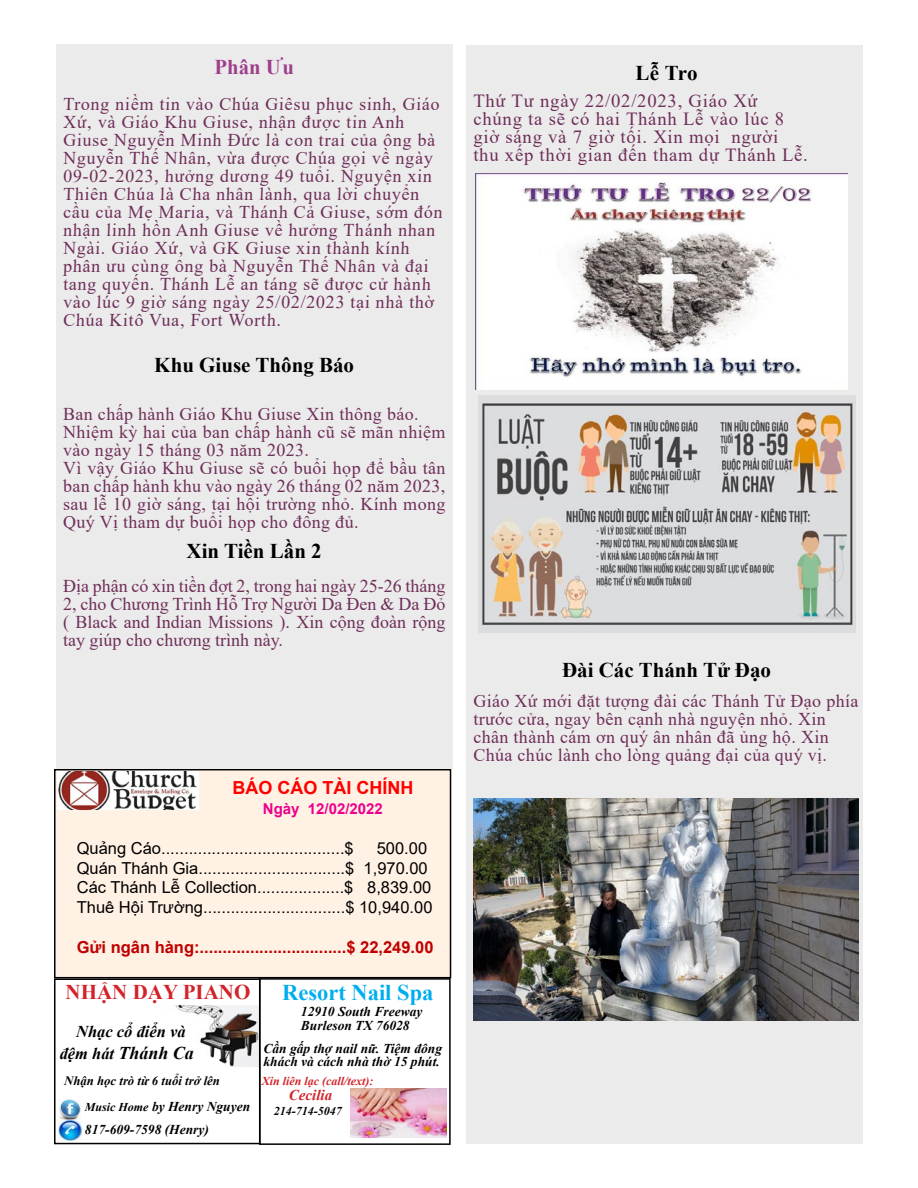
<style>
.page{position:relative;width:918px;height:1188px;background:#fff}
.page>*{position:absolute;margin:0;border:0;box-sizing:border-box;transform-origin:0 0}
.t1{font:700 22.5px "Times New Roman";color:#00aeef}
.t2{font:700 21px "Times New Roman";color:#000}
.t3{font:700 21px "Times New Roman";color:#d2232a}
.t4{font:700 21px "Times New Roman";color:#9e3f8c}
.t5{font:18.6px/18px "Times New Roman";letter-spacing:.04em;color:#6e2f58}
.t6{font:18px/18px "Times New Roman";letter-spacing:.02em;color:#6e2f58}
.t7{font:18px/18px "Times New Roman";letter-spacing:.04em;color:#6e2f58}
.t8{font:700 18px "Arial";color:#f00}
.t9{font:16.5px/19.8px "Arial";color:#000}
.t10{font:700 16.5px "Arial";color:#c00000}
.t11{font:italic 700 16.5px/22.2px "Times New Roman";color:#000;text-align:center}
.t12{font:700 15px "Arial";color:#ec008c}
.t13{font:italic 700 15px "Times New Roman";color:#d2232a}
.t14{font:italic 700 13.5px/22.2px "Times New Roman";color:#000}
.t15{font:italic 700 12.75px "Times New Roman";color:#000}
.t16{font:italic 700 12px "Times New Roman";color:#d2232a}
.t17{font:italic 700 12px "Times New Roman";color:#000}
.s1{font-size:18px}
.s2{font-size:12px}
</style>
<div class="page">
<div style="left:55px;top:770px;width:396px;height:208px;background:#fff1e4"></div>
<div style="left:54px;top:769px;width:397px;height:209px;border:2px solid #000"></div>
<img style="left:57px;top:771px;width:142px;height:38px">
<div style="left:57px;top:45px;width:396px;height:724px;background:#ecebec"></div>
<img style="left:175px;top:1005px;width:83px;height:61px">
<div style="left:54px;top:978px;width:207px;height:166px;border:2px solid #000"></div>
<div style="left:466px;top:45px;width:397px;height:1099px;background:#ecebec"></div>
<img style="left:59px;top:1099px;width:23px;height:41px">
<div style="left:259px;top:978px;width:192px;height:167px;border:2px solid #000"></div>
<img style="left:351px;top:1089px;width:95px;height:48px">
<img style="left:475px;top:174px;width:373px;height:215px">
<img style="left:478px;top:395px;width:377px;height:237px">
<img style="left:473px;top:798px;width:385px;height:223px">
<p class="t4" style="left:214px;top:51px;width:81px">Phân Ưu</p>
<p class="t7" style="left:63px;top:94px;width:382px">Trong niềm tin vào Chúa Giêsu phục sinh, Giáo Xứ, và Giáo Khu Giuse, nhận được tin Anh Giuse Nguyễn Minh Đức là con trai của ông bà Nguyễn Thế Nhân, vừa được Chúa gọ i về ngày 09-02-2023, hưởng dương 49 tuổi. Nguyện xin Thiên Chúa là Cha nhân lành, qua lời chuyển cầu của Mẹ Maria, và Thánh Cả Giuse, sớm đón nhận linh hồn Anh Giuse về hưởng Thánh nhan Ngài. Giáo Xứ, và GK Giuse xin thành kính phân ưu cùng ông bà Nguyễn Thế Nhân và đại tang quyến. Thánh Lễ an táng sẽ được cử hành vào lúc 9 giờ sáng ngày 25/02/2023 tại nhà thờ Chúa Kitô Vua, Fort Worth.</p>
<p class="t2" style="left:154px;top:350px;width:201px">Khu Giuse Thông Báo</p>
<p class="t6" style="left:63px;top:404px;width:384px">Ban chấp hành Giáo Khu Giuse Xin thông báo.<br>Nhiệm kỳ hai của ban chấp hành cũ sẽ mãn nhiệm vào ngày 15 tháng 03 năm 2023.<br>Vì vậy Giáo Khu Giuse sẽ có buổi họp để bầu tân ban chấp hành khu vào ngày 26 tháng 02 năm 2023, sau lễ 10 giờ sáng, tại hội trường nhỏ. Kính mong Quý Vị tham dự buổi họp cho đông đủ.</p>
<p class="t2" style="left:187px;top:536px;width:137px">Xin Tiền Lần 2</p>
<p class="t6" style="left:63px;top:577px;width:384px;text-align:justify">Địa phận có xin tiền đợt 2, trong hai ngày 25-26 tháng 2, cho Chương Trình Hỗ Trợ Người Da Đen &amp; Da Đỏ ( Black and Indian Missions ). Xin cộng đoàn rộng tay giúp cho chương trình này.</p>
<p class="t8" style="left:232px;top:775px;width:182px">BÁO CÁO TÀI CHÍNH</p>
<p class="t12" style="left:263px;top:798px;width:122px">Ngày 12/02/2022</p>
<p class="t9" style="left:77px;top:838px;width:279px">Quảng Cáo........................................$</p>
<p class="t9" style="left:77px;top:838px;width:357px;text-indent:300px">500.00<br>Quán Thánh Gia................................$ 1,970.00<br>Các Thánh Lễ Collection...................$ 8,839.00<br>Thuê Hội Trường...............................$ 10,940.00</p>
<p class="t10" style="left:77px;top:935px;width:358px">Gửi ngân hàng:................................$ 22,249.00</p>
<p class="t3" style="left:66px;top:976px;width:186px">NHẬN DẠY PIANO</p>
<p class="t11" style="left:60px;top:1020px;width:136px">Nhạc cổ điển và đệm hát <span class="s1">Thánh Ca</span></p>
<p class="t15" style="left:64px;top:1072px;width:157px">Nhận học trò từ 6 tuổi trở lên</p>
<p class="t14" style="left:85px;top:1095px;width:167px"><span class="s2">Music Home</span> by Henry Nguyen<br>817-609-7598 (Henry)</p>
<p class="t1" style="left:282px;top:977px;width:153px">Resort Nail Spa</p>
<p class="t14" style="left:301px;top:1004px;width:123px;line-height:14.4px">12910 South Freeway<br>Burleson TX 76028</p>
<p class="t14" style="left:263px;top:1041px;width:180px;line-height:13.5px">Cần gấp thợ nail nữ. Tiệm đông khách và cách nhà thờ 15 phút.</p>
<p class="t16" style="left:262px;top:1073px;width:113px">Xin liên lạc (call/text):</p>
<p class="t13" style="left:289px;top:1085px;width:45px">Cecilia</p>
<p class="t17" style="left:274px;top:1103px;width:69px">214-714-5047</p>
<p class="t2" style="left:636px;top:58px;width:64px">Lễ Tro</p>
<p class="t5" style="left:473px;top:91px;width:336px">Thứ Tư ngày 22/02/2023, Giáo Xứ<br>chúng ta sẽ có hai Thánh Lễ vào lúc 8 giờ sáng và 7 giờ tối. Xin mọi người thu xếp thời gian đến tham dự Thánh Lễ .</p>
<p class="t2" style="left:562px;top:655px;width:211px">Đài Các Thánh Tử Đạo</p>
<p class="t6" style="left:473px;top:692px;width:387px">Giáo Xứ mới đặt tượng đài các Thánh Tử Đạo phía trước cửa, ngay bên cạnh nhà nguyện nhỏ . Xin chân thành cám ơn quý ân nhân đã ủng hộ . Xin Chúa chúc lành cho lòng quảng đại của quý vị .</p>
</div>
